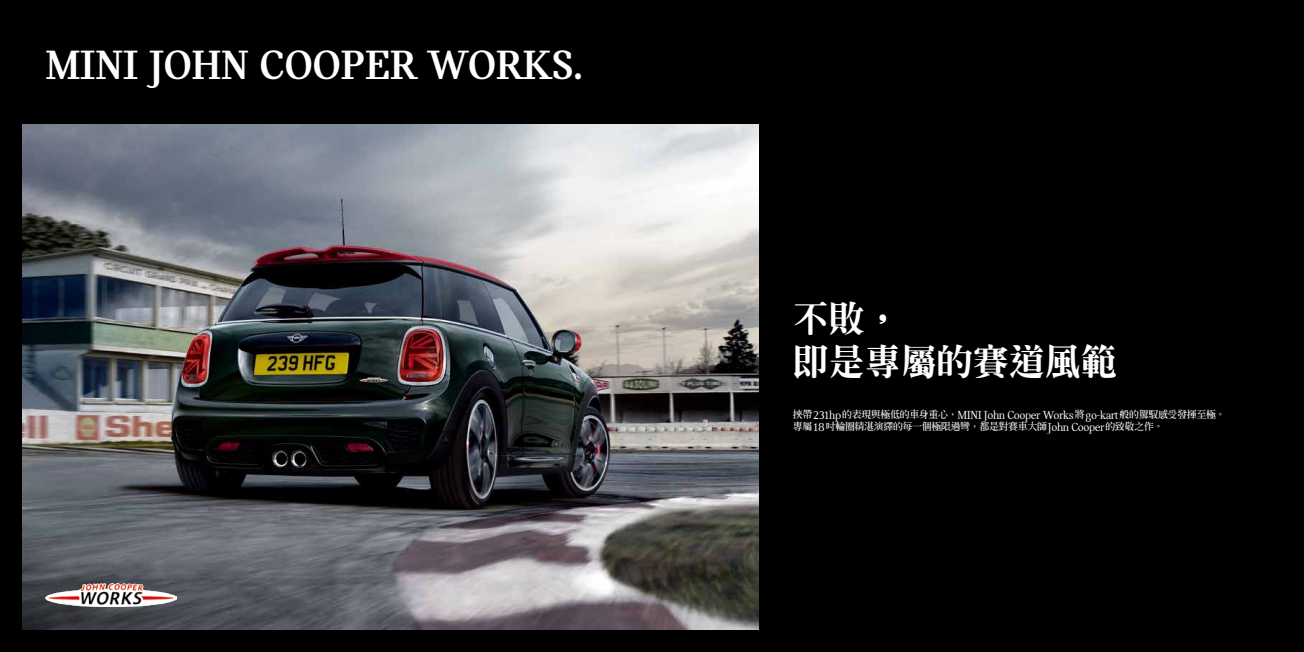
<style>
.page{position:relative;width:1304px;height:652px;background:#000}
.page>*{position:absolute;margin:0;border:0;box-sizing:border-box;transform-origin:0 0}
.t1{font:700 43.2px "MINI Serif";color:#fff}
.t2{font:800 36px/43.2px "AR Std Song B5";color:#fff}
.t3{font:12px "MINI Serif";letter-spacing:-.035em;color:#fff}
.t4{font:700 10px "AR Std Song B5";letter-spacing:-.04em;color:#fff}
.s1{font-family:"AR Std Song B5";font-weight:700;font-size:10px}
.s2{font-family:"MINI Serif";font-weight:400;font-size:12px}
</style>
<div class="page">
<img style="left:23px;top:125px;width:736px;height:504px">
<img style="left:45px;top:584px;width:131px;height:23px">
<h1 class="t1" style="left:45px;top:40px;width:539px">MINI JOHN COOPER WORKS.</h1>
<h2 class="t2" style="left:793px;top:297px;width:325px">不敗，<br>即是專屬的賽道風範</h2>
<p class="t3" style="left:793px;top:408px;width:434px"><span class="s1">挾帶</span>231hp<span class="s1">的表現與極低的車身重心，</span>MINI John Cooper Works<span class="s1">將</span>go-kart<span class="s1">般的駕馭感受發揮至極。</span></p>
<p class="t4" style="left:793px;top:421px;width:372px">專屬<span class="s2">18</span>吋輪圈精湛演繹的每一個極限過彎，都是對賽車大師<span class="s2">John Cooper</span>的致敬之作。</p>
</div>
